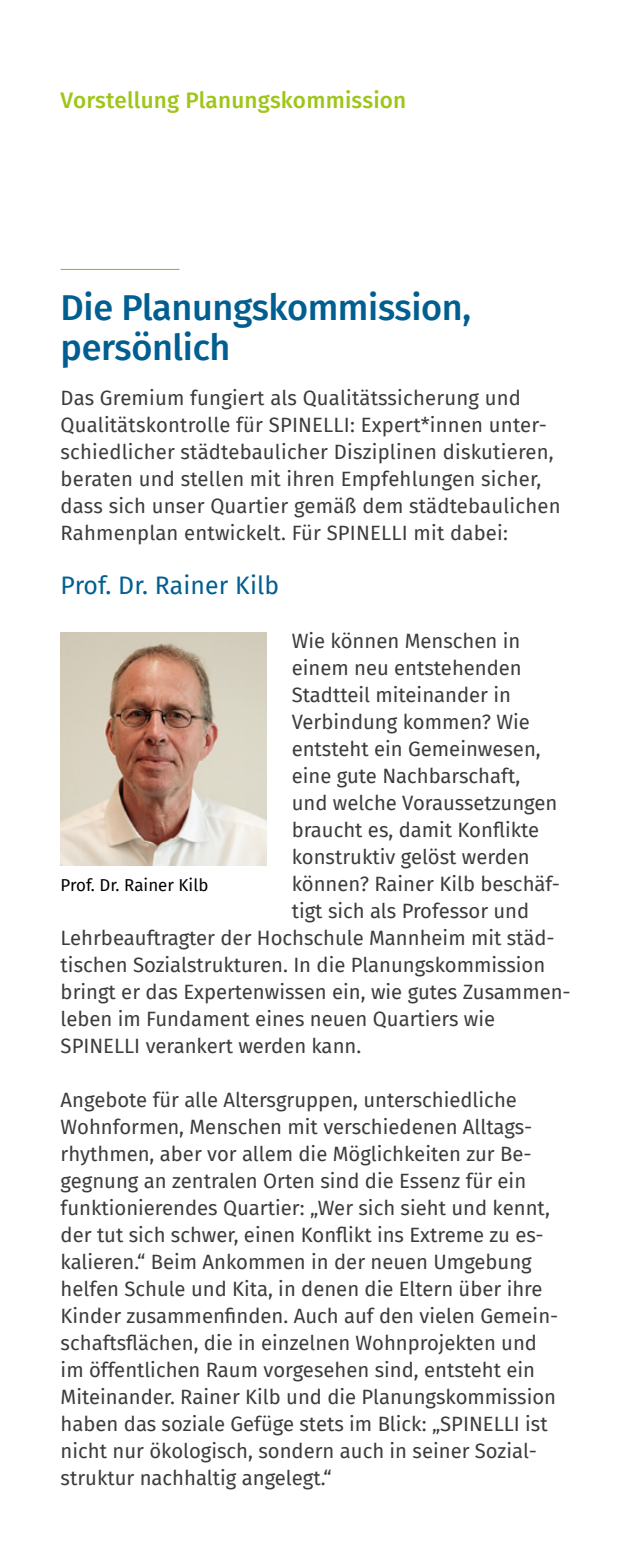
<style>
.page{position:relative;width:632px;height:1550px;background:#fff}
.page>*{position:absolute;margin:0;border:0;box-sizing:border-box;transform-origin:0 0}
.BF-Headline_h2{font:500 36px/40.5px "Fira Sans";letter-spacing:-.01em;color:#005e90}
.t1{font:24.75px "Fira Sans";letter-spacing:.005em;color:#005e90}
.BF-Bereich_h1{font:500 22.5px "Fira Sans";letter-spacing:.01em;color:#9fc519}
.t2{font:20.25px/27px "Fira Sans";color:#3c3c3b}
.t3{font:16.88px "Fira Sans";color:#000}
</style>
<div class="page">
<hr style="left:61px;top:269px;width:118px;height:1px;background:#95c11f">
<img style="left:61px;top:633px;width:205px;height:233px">
<h1 class="BF-Bereich_h1" style="left:61px;top:82px;width:347px">Vorstellung Planungskommission</h1>
<h2 class="BF-Headline_h2" style="left:61px;top:285px;width:412px">Die Planungskommission, persönlich</h2>
<p class="t2" style="left:61px;top:384px;width:501px">Das Gremium fungiert als Qualitätssicherung und Qualitätskontrolle für SPINELLI: Expert*innen unter&shy;schiedlicher städtebaulicher Disziplinen diskutieren, beraten und stellen mit ihren Empfehlungen sicher, dass sich unser Quartier gemäß dem städtebaulichen Rahmenplan entwickelt. Für SPINELLI mit dabei:</p>
<p class="t1" style="left:61px;top:567px;width:220px">Prof. Dr. Rainer Kilb</p>
<p class="t2" style="left:291px;top:627px;width:230px">Wie können Menschen in</p>
<p class="t2" style="left:291px;top:654px;width:231px">einem neu entstehenden<br>Stadtteil miteinander in</p>
<p class="t2" style="left:291px;top:708px;width:240px">Verbindung kommen? Wie</p>
<p class="t2" style="left:291px;top:735px;width:250px">entsteht ein Gemeinwesen,</p>
<p class="t2" style="left:291px;top:762px;width:230px">eine gute Nachbarschaft,</p>
<p class="t2" style="left:291px;top:789px;width:267px">und welche Voraussetzungen</p>
<p class="t2" style="left:291px;top:816px;width:249px">braucht es, damit Konflikte</p>
<p class="t2" style="left:291px;top:843px;width:239px">konstruktiv gelöst werden</p>
<p class="t2" style="left:291px;top:870px;width:270px">können? Rainer Kilb beschäf-</p>
<p class="t2" style="left:291px;top:897px;width:239px">tigt sich als Professor und</p>
<p class="t2" style="left:61px;top:924px;width:495px">Lehrbeauftragter der Hochschule Mannheim mit städ-</p>
<p class="t2" style="left:61px;top:951px;width:486px">tischen Sozialstrukturen. In die Planungskommission</p>
<p class="t2" style="left:61px;top:978px;width:511px">bringt er das Expertenwissen ein, wie gutes Zusammen-</p>
<p class="t2" style="left:61px;top:1005px;width:436px">leben im Fundament eines neuen Quartiers wie</p>
<p class="t2" style="left:61px;top:1032px;width:302px">SPINELLI verankert werden kann.</p>
<p class="t2" style="left:61px;top:1086px;width:499px">Angebote für alle Altersgruppen, unterschiedliche Wohnformen, Menschen mit verschiedenen Alltags&shy;rhythmen, aber vor allem die Möglichkeiten zur Be&shy;gegnung an zentralen Orten sind die Essenz für ein funktionierendes Quartier: „Wer sich sieht und kennt, der tut sich schwer, einen Konflikt ins Extreme zu es&shy;kalieren.“ Beim Ankommen in der neuen Umgebung helfen Schule und Kita, in denen die Eltern über ihre Kinder zusammenfinden. Auch auf den vielen Gemein&shy;schaftsflächen, die in einzelnen Wohnprojekten und im öffentlichen Raum vorgesehen sind, entsteht ein Miteinander. Rainer Kilb und die Planungskommission haben das soziale Gefüge stets im Blick: „SPINELLI ist nicht nur ökologisch, sondern auch in seiner Sozial&shy;struktur nachhaltig angelegt.“</p>
<p class="t3" style="left:61px;top:872px;width:149px">Prof. Dr. Rainer Kilb</p>
</div>
